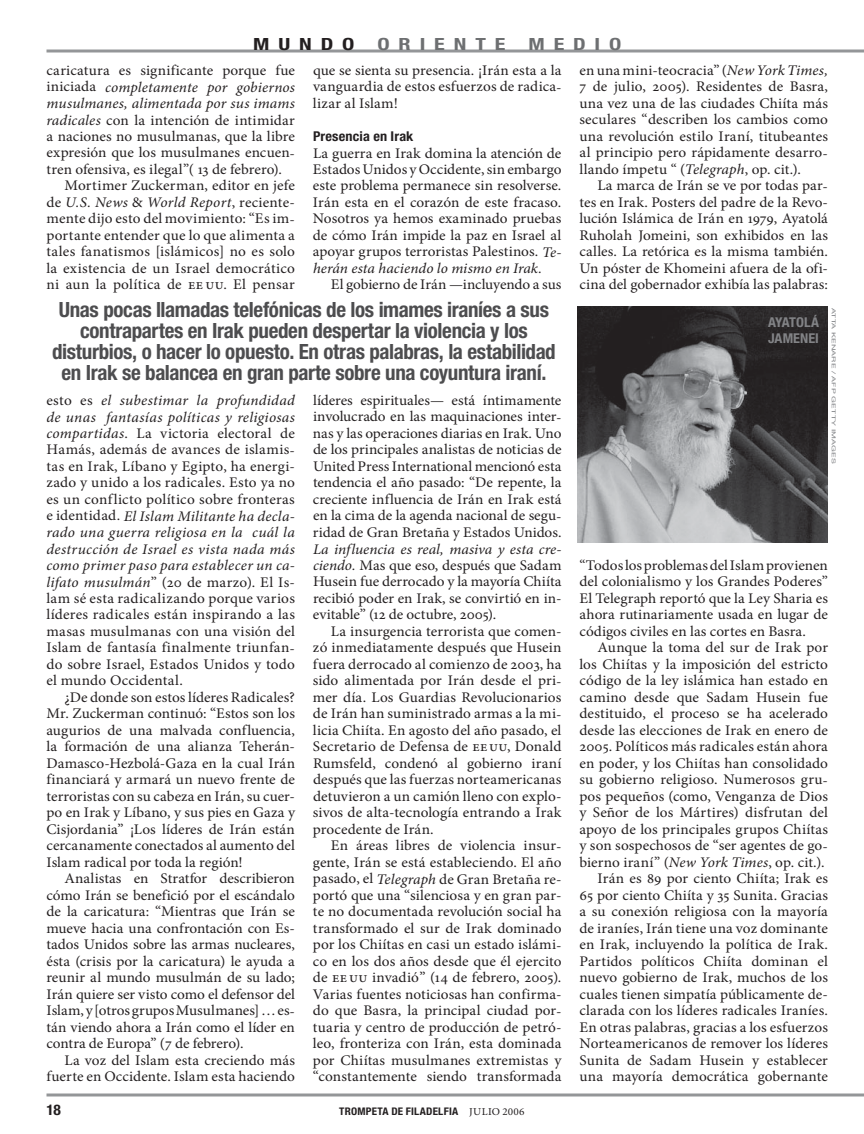
<style>
.page{position:relative;width:864px;height:1134px;background:#fff}
.page>*{position:absolute;margin:0;border:0;box-sizing:border-box;transform-origin:0 0}
.t1{font:700 condensed 21px/21px "Helvetica Neue LT Std";letter-spacing:-.015em;color:#4d4d4f;text-align:center}
.t2{font:700 condensed 16.8px "Helvetica Neue LT Std";color:#6d6f71;scale:1.31 1}
.t3{font:700 condensed 16.8px "Helvetica Neue LT Std";color:#231f20;scale:1.31 1}
.t4{font:14.7px/16.5px "Minion Pro";letter-spacing:.005em;color:#231f20;text-align:justify;scale:1.04 1}
.t5{font:italic 14.7px "Minion Pro";letter-spacing:.005em;color:#231f20;scale:1.04 1}
.t6{font:700 condensed 14.7px "Helvetica Neue LT Std";color:#231f20;scale:1.05 1}
.t7{font:700 condensed 13.5px "Helvetica Neue LT Std";letter-spacing:.01em;color:#231f20;scale:1.05 1}
.t8{font:700 condensed 13.5px "Helvetica Neue LT Std";color:#828386;scale:1.05 1}
.t9{font:700 condensed 10.5px "Helvetica Neue LT Std";color:#231f20;scale:1.05 1}
.t10{font:10.5px "Minion Pro";color:#231f20;scale:1.05 1}
.t11{font:5.4px "Helvetica Neue";letter-spacing:.025em;color:#808285;scale:1.67 1}
.s1{font-style:normal}
.s2{font-style:italic}
</style>
<div class="page">
<hr style="left:46px;top:50px;width:818px;height:2px;background:#949698">
<hr style="left:46px;top:1094px;width:818px;height:2px;background:#949698">
<img style="left:578px;top:306px;width:250px;height:237px">
<p class="t3" style="left:253px;top:33px;width:17px">mundo</p>
<p class="t2" style="left:377px;top:33px;width:15px">oriente</p>
<p class="t2" style="left:528px;top:33px;width:15px">medio</p>
<p class="t4" style="left:46px;top:62px;width:240px">caricatura es significante porque fue</p>
<p class="t5" style="left:47px;top:77px;width:240px"><span class="s1">iniciada</span> completamente por gobiernos</p>
<p class="t5" style="left:46px;top:93px;width:240px">musulmanes, alimentada por sus imams</p>
<p class="t4" style="left:46px;top:112px;width:240px"><span class="s2">radicales</span> con la intención de intimidar</p>
<p class="t4" style="left:47px;top:128px;width:240px">a naciones no musulmanas, que la libre</p>
<p class="t4" style="left:47px;top:145px;width:240px">expresión que los musulmanes encuen-</p>
<p class="t4" style="left:46px;top:161px;width:228px">tren ofensiva, es ilegal”( 13 de febrero).</p>
<p class="t4" style="left:64px;top:178px;width:223px">Mortimer Zuckerman, editor en jefe</p>
<p class="t5" style="left:46px;top:192px;width:240px"><span class="s1">de</span> U.S. News <span class="s1">&amp;</span> World Report<span class="s1">, reciente-</span></p>
<p class="t4" style="left:46px;top:211px;width:240px">mente dijo esto del movimiento: “Es im-</p>
<p class="t4" style="left:46px;top:227px;width:240px">portante entender que lo que alimenta a</p>
<p class="t4" style="left:47px;top:244px;width:240px">tales fanatismos [islámicos] no es solo</p>
<p class="t4" style="left:46px;top:260px;width:240px">la existencia de un Israel democrático</p>
<p class="t4" style="left:47px;top:277px;width:240px">ni aun la política de eeuu. El pensar</p>
<p class="t4" style="left:313px;top:62px;width:240px">que se sienta su presencia. ¡Irán esta a la vanguardia de estos esfuerzos de radica&shy;lizar al Islam!</p>
<p class="t7" style="left:313px;top:128px;width:97px">Presencia en Irak</p>
<p class="t4" style="left:313px;top:145px;width:241px">La guerra en Irak domina la atención de EstadosUnidos yOccidente,sin embargo este problema permanece sin resolverse.<br>Irán esta en el corazón de este fracaso.<br>Nosotros ya hemos examinado pruebas de cómo Irán impide la paz en Israel al apoyar grupos terroristas Palestinos. <span class="s2">Te&shy;herán esta haciendo lo mismo en Irak.</span></p>
<p class="t4" style="left:331px;top:277px;width:223px">El gobierno de Irán —incluyendo a sus</p>
<p class="t1" style="left:52px;top:299px;width:505px">Unas pocas llamadas telefónicas de los imames iraníes a sus contrapartes en Irak pueden despertar la violencia y los disturbios, o hacer lo opuesto. En otras palabras, la estabilidad en Irak se balancea en gran parte sobre una coyuntura iraní.</p>
<p class="t4" style="left:46px;top:392px;width:241px">esto es <span class="s2">el subestimar la profundidad de unas fantasías políticas y religiosas compartidas</span>. La victoria electoral de Hamás, además de avances de islamis&shy;tas en Irak, Líbano y Egipto, ha energi&shy;zado y unido a los radicales. Esto ya no es un conflicto político sobre fronteras e identidad. <span class="s2">El Islam Militante ha decla&shy;rado una guerra religiosa en la cuál la destrucción de Israel es vista nada más como primer paso para establecer un ca&shy;lifato musulmán</span>” (20 de marzo). El Is&shy;lam sé esta radicalizando porque varios líderes radicales están inspirando a las masas musulmanas con una visión del Islam de fantasía finalmente triunfan&shy;do sobre Israel, Estados Unidos y todo el mundo Occidental.</p>
<p class="t4" style="left:46px;top:689px;width:241px;text-indent:18px">¿De donde son estos líderes Radicales?<br>Mr. Zuckerman continuó: “Estos son los augurios de una malvada confluencia, la formación de una alianza Teherán-Damasco-Hezbolá-Gaza en la cual Irán financiará y armará un nuevo frente de terroristas con su cabeza en Irán,su cuer&shy;po en Irak y Líbano, y sus pies en Gaza y Cisjordania” ¡Los líderes de Irán están cercanamente conectados al aumento del Islam radical por toda la región!</p>
<p class="t4" style="left:46px;top:871px;width:241px;text-indent:18px">Analistas en Stratfor describieron cómo Irán se benefició por el escándalo de la caricatura: “Mientras que Irán se mueve hacia una confrontación con Es&shy;tados Unidos sobre las armas nucleares, ésta (crisis por la caricatura) le ayuda a reunir al mundo musulmán de su lado; Irán quiere ser visto como el defensor del Islam,y[otrosgruposMusulmanes]…es&shy;tán viendo ahora a Irán como el líder en contra de Europa” (7 de febrero).</p>
<p class="t4" style="left:47px;top:1052px;width:240px;text-align:right">La voz del Islam esta creciendo más fuerte en Occidente. Islam esta haciendo</p>
<p class="t4" style="left:313px;top:392px;width:240px">líderes espirituales— está íntimamente involucrado en las maquinaciones inter&shy;nas y las operaciones diarias en Irak. Uno de los principales analistas de noticias de United Press International mencionó esta tendencia el año pasado: “De repente, la creciente influencia de Irán en Irak está en la cima de la agenda nacional de segu&shy;ridad de Gran Bretaña y Estados Unidos.</p>
<p class="t4" style="left:313px;top:541px;width:240px"><span class="s2">La influencia es real, masiva y esta cre&shy;ciendo.</span> Mas que eso, después que Sadam Husein fue derrocado y la mayoría Chiíta recibió poder en Irak, se convirtió en in&shy;evitable” (12 de octubre, 2005).</p>
<p class="t4" style="left:313px;top:623px;width:241px;text-indent:18px">La insurgencia terrorista que comen&shy;zó inmediatamente después que Husein fuera derrocado al comienzo de 2003, ha sido alimentada por Irán desde el pri&shy;mer día. Los Guardias Revolucionarios de Irán han suministrado armas a la mi&shy;licia Chiíta. En agosto del año pasado, el Secretario de Defensa de eeuu, Donald Rumsfeld, condenó al gobierno iraní después que las fuerzas norteamericanas detuvieron a un camión lleno con explo&shy;sivos de alta-tecnología entrando a Irak procedente de Irán.</p>
<p class="t4" style="left:313px;top:838px;width:241px;text-indent:18px">En áreas libres de violencia insur&shy;gente, Irán se está estableciendo. El año pasado, el <span class="s2">Telegraph</span> de Gran Bretaña re&shy;portó que una “silenciosa y en gran par&shy;te no documentada revolución social ha transformado el sur de Irak dominado por los Chiítas en casi un estado islámi&shy;co en los dos años desde que él ejercito de eeuu invadió” (14 de febrero, 2005).<br>Varias fuentes noticiosas han confirma&shy;do que Basra, la principal ciudad por&shy;tuaria y centro de producción de petró&shy;leo, fronteriza con Irán, esta dominada por Chiítas musulmanes extremistas y “constantemente siendo transformada</p>
<p class="t6" style="left:46px;top:1100px;width:15px">18</p>
<p class="t9" style="left:339px;top:1104px;width:7px">trompeta</p>
<p class="t9" style="left:391px;top:1104px;width:20px">de filadelfia</p>
<p class="t10" style="left:469px;top:1104px;width:6px">julio</p>
<p class="t10" style="left:503px;top:1104px;width:23px">2006</p>
<p class="t4" style="left:579px;top:62px;width:240px">en una mini-teocracia” (<span class="s2">New York Times, </span>7 de julio, 2005). Residentes de Basra, una vez una de las ciudades Chiíta más seculares “describen los cambios como una revolución estilo Iraní, titubeantes al principio pero rápidamente desarro&shy;llando ímpetu “ (<span class="s2">Telegraph</span>, op. cit.).</p>
<p class="t4" style="left:579px;top:178px;width:240px;text-indent:18px">La marca de Irán se ve por todas par&shy;tes en Irak. Posters del padre de la Revo&shy;lución Islámica de Irán en 1979, Ayatolá Ruholah Jomeini, son exhibidos en las calles. La retórica es la misma también.<br>Un póster de Khomeini afuera de la ofi&shy;cina del gobernador exhibía las palabras:</p>
<p class="t8" style="left:768px;top:314px;width:8px">ayatol</p>
<p class="t8" style="left:811px;top:314px;width:9px">á</p>
<p class="t8" style="left:768px;top:330px;width:15px">jamenei</p>
<p class="t11" style="left:837px;top:308px;width:95px;rotate:90deg">atta kenare / afp getty images</p>
<p class="t4" style="left:579px;top:557px;width:241px">“TodoslosproblemasdelIslamprovienen del colonialismo y los Grandes Poderes” El Telegraph reportó que la Ley Sharia es ahora rutinariamente usada en lugar de códigos civiles en las cortes en Basra.</p>
<p class="t4" style="left:579px;top:640px;width:241px;text-align:right">Aunque la toma del sur de Irak por los Chiítas y la imposición del estricto código de la ley islámica han estado en camino desde que Sadam Husein fue destituido, el proceso se ha acelerado desde las elecciones de Irak en enero de 2005. Políticos más radicales están ahora en poder, y los Chiítas han consolidado su gobierno religioso. Numerosos gru&shy;pos pequeños (como, Venganza de Dios y Señor de los Mártires) disfrutan del apoyo de los principales grupos Chiítas y son sospechosos de “ser agentes de go&shy;bierno iraní” (<span class="s2">New York Times</span>, op. cit.).<br>Irán es 89 por ciento Chiíta; Irak es<br>65 por ciento Chiíta y 35 Sunita. Gracias a su conexión religiosa con la mayoría de iraníes, Irán tiene una voz dominante en Irak, incluyendo la política de Irak.<br>Partidos políticos Chiíta dominan el nuevo gobierno de Irak, muchos de los cuales tienen simpatía públicamente de&shy;clarada con los líderes radicales Iraníes.<br>En otras palabras, gracias a los esfuerzos Norteamericanos de remover los líderes Sunita de Sadam Husein y establecer una mayoría democrática gobernante</p>
</div>
